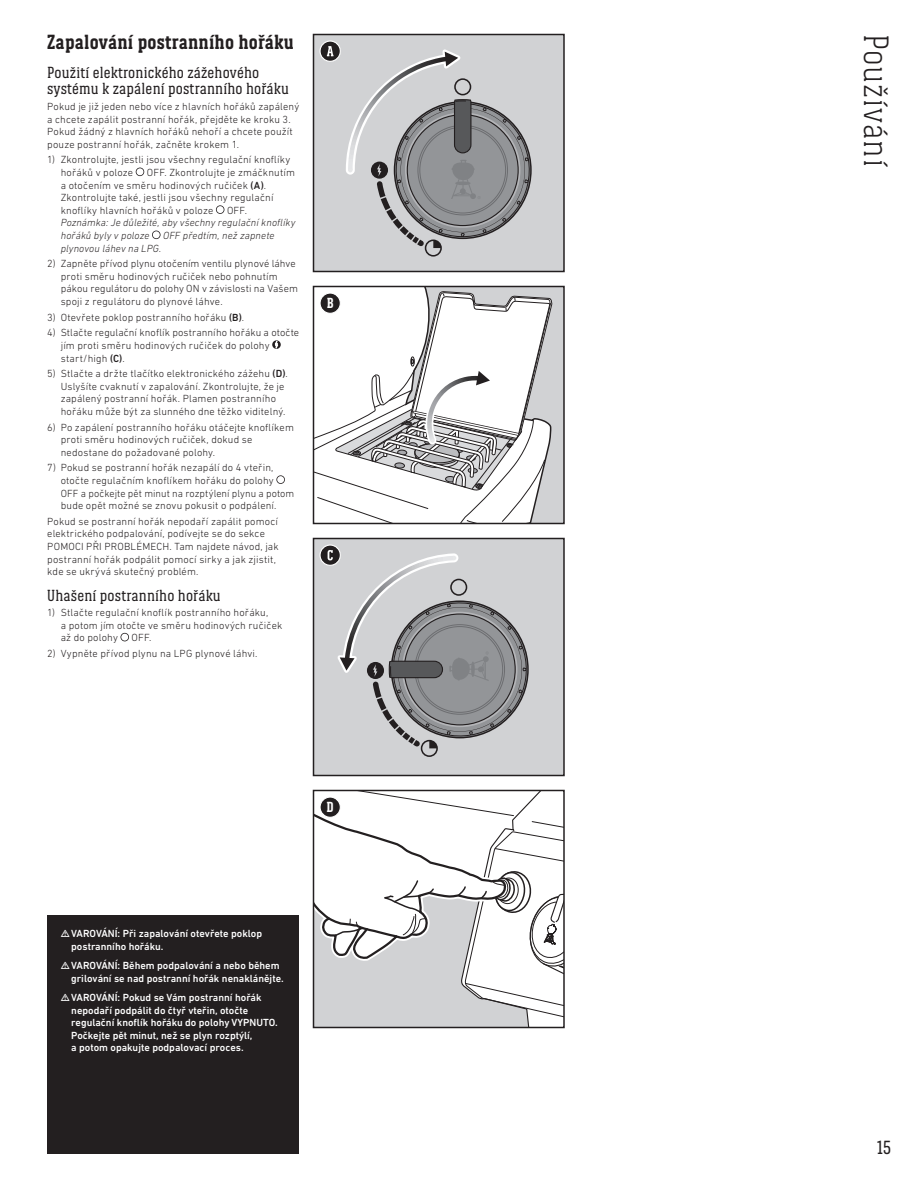
<style>
.page{position:relative;width:918px;height:1188px;background:#fff}
.page>*{position:absolute;margin:0;border:0;box-sizing:border-box;transform-origin:0 0}
.t1{font:300 36px "Weber Serif";letter-spacing:.025em;color:#231f20}
.t2{font:700 21px "Weber Serif";letter-spacing:.01em;color:#231f20}
.t3{font:19.5px "Weber Serif";color:#231f20}
.t4{font:16.5px/16.5px "Weber Serif";letter-spacing:.01em;color:#231f20}
.t5{font:700 15px "Weber Serif";color:#fff}
.t6{font:300 10.5px/12.6px "DIN Next LT Pro";letter-spacing:.015em;color:#231f20}
.t7{font:500 10.5px/12.6px "DIN Next LT Pro";color:#fff}
.t8{font:italic 300 10.5px/12.6px "DIN Next LT Pro";letter-spacing:.01em;color:#231f20}
.s1{font-weight:500}
</style>
<div class="page">
<svg style="left:136px;top:168px;width:8px;height:8px"></svg>
<svg style="left:216px;top:205px;width:8px;height:9px"></svg>
<svg style="left:152px;top:231px;width:9px;height:8px"></svg>
<svg style="left:272px;top:340px;width:9px;height:9px"></svg>
<svg style="left:275px;top:340px;width:3px;height:9px"></svg>
<svg style="left:276px;top:475px;width:9px;height:9px"></svg>
<svg style="left:121px;top:633px;width:8px;height:8px"></svg>
<div style="left:47px;top:916px;width:252px;height:238px;background:#231f20"></div>
<div style="left:314px;top:286px;width:250px;height:237px;background:#d1d2d4"></div>
<svg style="left:316px;top:291px;width:237px;height:230px;background:#e3e3e3"></svg>
<div style="left:313px;top:286px;width:252px;height:238px;border:2px solid #231f20"></div>
<div style="left:320px;top:293px;width:20px;height:20px;background:#231f20;border-radius:50%"></div>
<div style="left:320px;top:292px;width:21px;height:22px;border:1px solid #fff;border-radius:50%"></div>
<div style="left:314px;top:34px;width:250px;height:237px;background:#d1d2d4"></div>
<svg style="left:346px;top:49px;width:186px;height:208px"></svg>
<div style="left:313px;top:34px;width:252px;height:238px;border:2px solid #231f20"></div>
<svg style="left:320px;top:41px;width:20px;height:20px"></svg>
<svg style="left:327px;top:46px;width:6px;height:10px"></svg>
<div style="left:320px;top:40px;width:21px;height:22px;border:1px solid #fff;border-radius:50%"></div>
<div style="left:314px;top:539px;width:250px;height:237px;background:#d1d2d4"></div>
<div style="left:313px;top:538px;width:252px;height:238px;border:2px solid #231f20"></div>
<svg style="left:320px;top:545px;width:20px;height:20px"></svg>
<svg style="left:328px;top:550px;width:201px;height:207px"></svg>
<div style="left:320px;top:544px;width:21px;height:22px;border:1px solid #fff;border-radius:50%"></div>
<svg style="left:316px;top:793px;width:246px;height:232px"></svg>
<div style="left:313px;top:790px;width:252px;height:238px;border:2px solid #231f20"></div>
<div style="left:320px;top:797px;width:20px;height:20px;background:#231f20;border-radius:50%"></div>
<div style="left:320px;top:796px;width:21px;height:22px;border:1px solid #fff;border-radius:50%"></div>
<h2 class="t2" style="left:47px;top:31px;width:248px">Zapalování postranního hořáku</h2>
<h3 class="t4" style="left:47px;top:64px;width:243px">Použití elektronického zážehového systému k zapálení postranního hořáku</h3>
<p class="t6" style="left:47px;top:100px;width:254px">Pokud je již jeden nebo více z hlavních hořáků zapálený a chcete zapálit postranní hořák, přejděte ke kroku 3.<br>Pokud žádný z hlavních hořáků nehoří a chcete použít pouze postranní hořák, začněte krokem 1.</p>
<p class="t6" style="left:61px;top:154px;width:231px;text-indent:-14px">1) Zkontrolujte, jestli jsou všechny regulační knoflíky hořáků v poloze</p>
<p class="t6" style="left:61px;top:166px;width:236px;text-indent:86px">OFF. Zkontrolujte je zmáčknutím a otočením ve směru hodinových ručiček <span class="s1">(A)</span>.<br>Zkontrolujte také, jestli jsou všechny regulační knoflíky hlavních hořáků v poloze</p>
<p class="t6" style="left:227px;top:204px;width:21px">OFF.</p>
<p class="t8" style="left:61px;top:217px;width:236px">Poznámka: Je důležité, aby všechny regulační knoflíky hořáků byly v poloze</p>
<p class="t8" style="left:163px;top:229px;width:113px">OFF předtím, než zapnete</p>
<p class="t8" style="left:61px;top:242px;width:102px">plynovou láhev na LPG.</p>
<p class="t6" style="left:61px;top:257px;width:239px;text-indent:-14px">2) Zapněte přívod plynu otočením ventilu plynové láhve proti směru hodinových ručiček nebo pohnutím pákou regulátoru do polohy ON v závislosti na Vašem spoji z regulátoru do plynové láhve.</p>
<p class="t6" style="left:47px;top:311px;width:198px">3) Otevřete poklop postranního hořáku <span class="s1">(B)</span>.</p>
<p class="t6" style="left:61px;top:326px;width:240px;text-indent:-14px">4) Stlačte regulační knoflík postranního hořáku a otočte jím proti směru hodinových ručiček do polohy start/high <span class="s1">(C)</span>.</p>
<p class="t6" style="left:61px;top:367px;width:229px;text-indent:-14px">5) Stlačte a držte tlačítko elektronického zážehu <span class="s1">(D)</span>.<br>Uslyšíte cvaknutí v zapalování. Zkontrolujte, že je zapálený postranní hořák. Plamen postranního hořáku může být za slunného dne těžko viditelný.</p>
<p class="t6" style="left:61px;top:421px;width:235px;text-indent:-14px">6) Po zapálení postranního hořáku otáčejte knoflíkem proti směru hodinových ručiček, dokud se nedostane do požadované polohy.</p>
<p class="t6" style="left:61px;top:461px;width:235px;text-indent:-14px">7) Pokud se postranní hořák nezapálí do 4 vteřin, otočte regulačním knoflíkem hořáku do polohy<br>OFF a počkejte pět minut na rozptýlení plynu a potom bude opět možné se znovu pokusit o podpálení.</p>
<p class="t6" style="left:47px;top:515px;width:233px">Pokud se postranní hořák nepodaří zapálit pomocí elektrického podpalování, podívejte se do sekce POMOCI PŘI PROBLÉMECH. Tam najdete návod, jak postranní hořák podpálit pomocí sirky a jak zjistit, kde se ukrývá skutečný problém.</p>
<h3 class="t4" style="left:47px;top:587px;width:175px">Uhašení postranního hořáku</h3>
<p class="t6" style="left:61px;top:606px;width:223px;text-indent:-14px">1) Stlačte regulační knoflík postranního hořáku,<br>a potom jím otočte ve směru hodinových ručiček až do polohy</p>
<p class="t6" style="left:132px;top:631px;width:21px">OFF.</p>
<p class="t6" style="left:47px;top:647px;width:212px">2) Vypněte přívod plynu na LPG plynové láhvi.</p>
<h3 class="t5" style="left:327px;top:295px;width:8px">B</h3>
<h3 class="t5" style="left:327px;top:799px;width:9px">D</h3>
<p class="t7" style="left:71px;top:927px;width:192px">VAROVÁNÍ: Při zapalování otevřete poklop postranního hořáku.</p>
<p class="t7" style="left:71px;top:959px;width:214px">VAROVÁNÍ: Během podpalování a nebo během grilování se nad postranní hořák nenaklánějte.</p>
<p class="t7" style="left:71px;top:991px;width:208px">VAROVÁNÍ: Pokud se Vám postranní hořák nepodaří podpálit do čtyř vteřin, otočte regulační knoflík hořáku do polohy VYPNUTO.<br>Počkejte pět minut, než se plyn rozptýlí,<br>a potom opakujte podpalovací proces.</p>
<h1 class="t1" style="left:896px;top:34px;width:135px;rotate:90deg">Používání</h1>
<h3 class="t3" style="left:877px;top:1137px;width:16px">15</h3>
</div>
